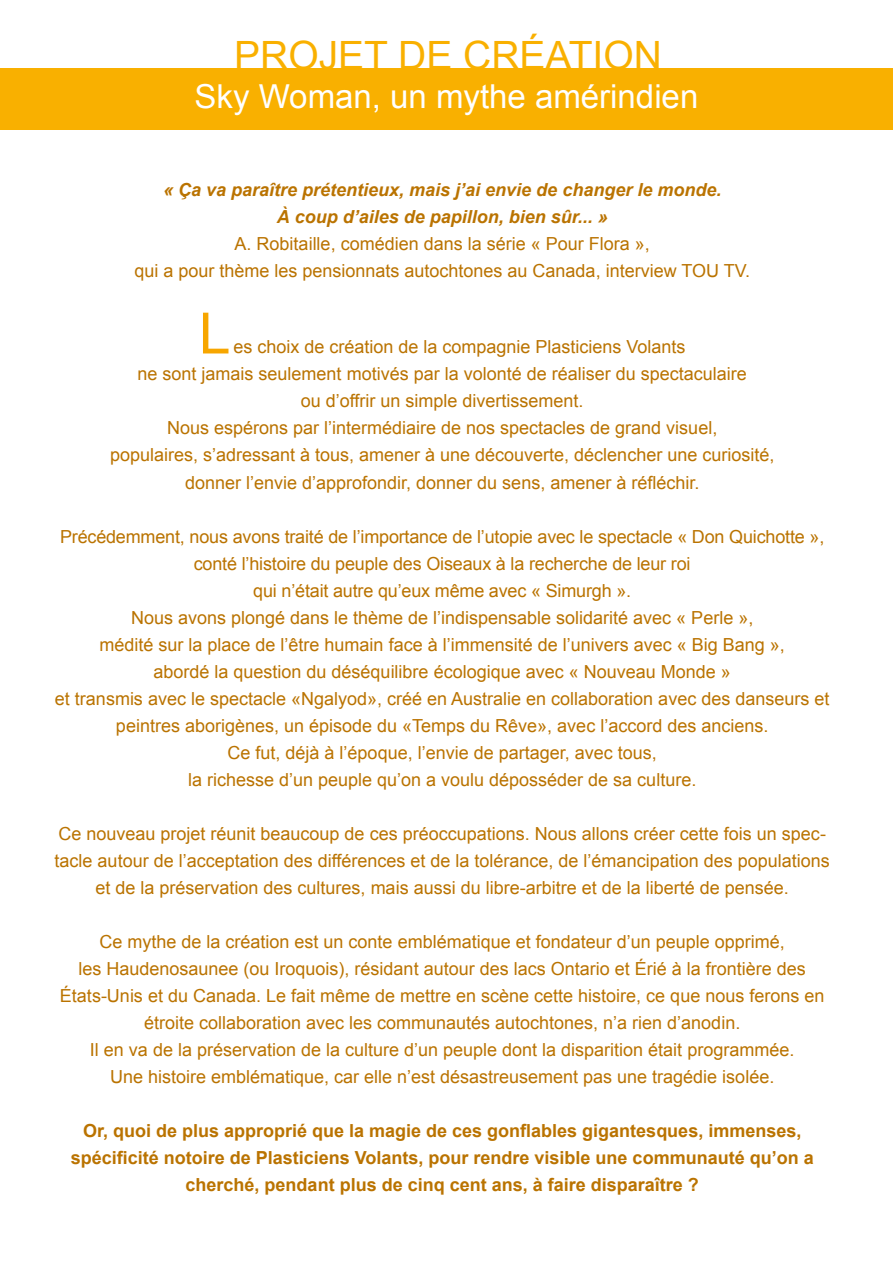
<style>
.page{position:relative;width:893px;height:1263px;background:#fff}
.page>*{position:absolute;margin:0;border:0;box-sizing:border-box;transform-origin:0 0}
.t1{font:57px "Arial";color:#f7a600}
.t2{font:39px "Arial";color:#f9b000}
.t3{font:33px "Arial";color:#fff}
.t4{font:18px/27px "Arial";color:#ba7300;text-align:center}
.t5{font:700 18px/27px "Arial";color:#ba7300;text-align:center}
.t6{font:italic 700 18px/27px "Arial";color:#ba7300;text-align:center}
</style>
<div class="page">
<div style="left:0;top:68px;width:893px;height:62px;background:#f9b000"></div>
<h2 class="t2" style="left:234px;top:30px;width:429px">PROJET DE CRÉATION</h2>
<h3 class="t3" style="left:195px;top:75px;width:505px">Sky Woman, un mythe amérindien</h3>
<p class="t6" style="left:163px;top:177px;width:560px">« Ça va paraître prétentieux, mais j’ai envie de changer le monde.<br>À coup d’ailes de papillon, bien sûr... »</p>
<p class="t4" style="left:134px;top:230px;width:617px">A. Robitaille, comédien dans la série « Pour Flora »,<br>qui a pour thème les pensionnats autochtones au Canada, interview TOU TV.</p>
<h1 class="t1" style="left:199px;top:296px;width:33px">L</h1>
<p class="t4" style="left:233px;top:334px;width:454px">es choix de création de la compagnie Plasticiens Volants</p>
<p class="t4" style="left:138px;top:361px;width:611px">ne sont jamais seulement motivés par la volonté de réaliser du spectaculaire</p>
<p class="t4" style="left:301px;top:388px;width:284px">ou d’offrir un simple divertissement.</p>
<p class="t4" style="left:167px;top:415px;width:552px">Nous espérons par l’intermédiaire de nos spectacles de grand visuel,</p>
<p class="t4" style="left:110px;top:442px;width:666px">populaires, s’adressant à tous, amener à une découverte, déclencher une curiosité,</p>
<p class="t4" style="left:185px;top:469px;width:516px">donner l’envie d’approfondir, donner du sens, amener à réfléchir.</p>
<p class="t4" style="left:55px;top:523px;width:776px">Précédemment, nous avons traité de l’importance de l’utopie avec le spectacle « Don Quichotte », conté l’histoire du peuple des Oiseaux à la recherche de leur roi<br>qui n’était autre qu’eux même avec « Simurgh ».<br>Nous avons plongé dans le thème de l’indispensable solidarité avec « Perle »,<br>médité sur la place de l’être humain face à l’immensité de l’univers avec « Big Bang »,<br>abordé la question du déséquilibre écologique avec « Nouveau Monde »<br>et transmis avec le spectacle «Ngalyod», créé en Australie en collaboration avec des danseurs et peintres aborigènes, un épisode du «Temps du Rêve», avec l’accord des anciens.<br>Ce fut, déjà à l’époque, l’envie de partager, avec tous,<br>la richesse d’un peuple qu’on a voulu déposséder de sa culture.</p>
<p class="t4" style="left:55px;top:820px;width:777px">Ce nouveau projet réunit beaucoup de ces préoccupations. Nous allons créer cette fois un spec&shy;tacle autour de l’acceptation des différences et de la tolérance, de l’émancipation des populations et de la préservation des cultures, mais aussi du libre-arbitre et de la liberté de pensée.</p>
<p class="t4" style="left:60px;top:928px;width:766px">Ce mythe de la création est un conte emblématique et fondateur d’un peuple opprimé,<br>les Haudenosaunee (ou Iroquois), résidant autour des lacs Ontario et Érié à la frontière des États-Unis et du Canada. Le fait même de mettre en scène cette histoire, ce que nous ferons en étroite collaboration avec les communautés autochtones, n’a rien d’anodin.<br>Il en va de la préservation de la culture d’un peuple dont la disparition était programmée.<br>Une histoire emblématique, car elle n’est désastreusement pas une tragédie isolée.</p>
<p class="t5" style="left:71px;top:1117px;width:744px">Or, quoi de plus approprié que la magie de ces gonflables gigantesques, immenses, spécificité notoire de Plasticiens Volants, pour rendre visible une communauté qu’on a cherché, pendant plus de cinq cent ans, à faire disparaître ?</p>
</div>
